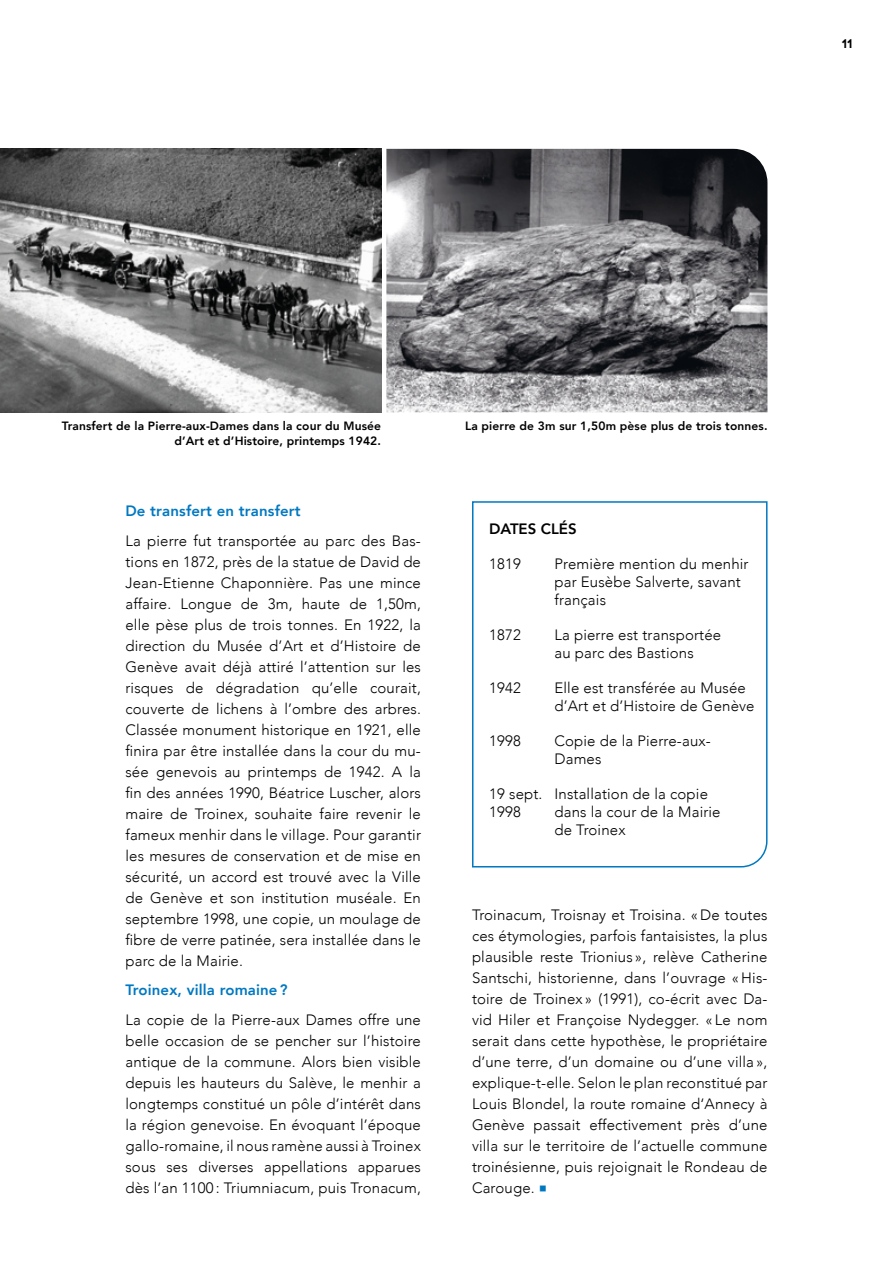
<style>
.page{position:relative;width:893px;height:1263px;background:#fff}
.page>*{position:absolute;margin:0;border:0;box-sizing:border-box;transform-origin:0 0}
.t1{font:300 15px/21px "Avenir";letter-spacing:.01em;color:#000}
.t2{font:800 15px "Avenir";letter-spacing:.01em;color:#0078c1}
.t3{font:800 15px "Avenir";color:#000}
.t4{font:800 12px/15px "Avenir";letter-spacing:.01em;color:#000;text-align:right}
.t5{font:12px "Geometos";color:#000}
.s1{color:#0078c1}
</style>
<div class="page">
<img style="left:0;top:149px;width:381px;height:263px">
<img style="left:386px;top:149px;width:381px;height:263px">
<svg style="left:472px;top:501px;width:296px;height:367px"></svg>
<p class="t5" style="left:842px;top:37px;width:12px">11</p>
<p class="t4" style="left:62px;top:418px;width:321px">Transfert de la Pierre-aux-Dames dans la cour du Musée d’Art et d’Histoire, printemps 1942.</p>
<p class="t4" style="left:465px;top:418px;width:304px">La pierre de 3m sur 1,50m pèse plus de trois tonnes.</p>
<p class="t2" style="left:125px;top:499px;width:177px">De transfert en transfert</p>
<p class="t1" style="left:125px;top:530px;width:297px;text-align:justify">La pierre fut transportée au parc des Bas&shy;tions en 1872, près de la statue de David de Jean-Etienne Chaponnière. Pas une mince affaire. Longue de 3m, haute de 1,50m, elle pèse plus de trois tonnes. En 1922, la direction du Musée d’Art et d’Histoire de Genève avait déjà attiré l’attention sur les risques de dégradation qu’elle courait, couverte de lichens à l’ombre des arbres.<br>Classée monument historique en 1921, elle finira par être installée dans la cour du mu&shy;sée genevois au printemps de 1942. A la fin des années 1990, Béatrice Luscher, alors maire de Troinex, souhaite faire revenir le fameux menhir dans le village. Pour garantir les mesures de conservation et de mise en sécurité, un accord est trouvé avec la Ville de Genève et son institution muséale. En septembre 1998, une copie, un moulage de fibre de verre patinée, sera installée dans le parc de la Mairie.</p>
<p class="t2" style="left:125px;top:978px;width:164px">Troinex, villa romaine ?</p>
<p class="t1" style="left:125px;top:1009px;width:297px;text-align:justify">La copie de la Pierre-aux Dames offre une belle occasion de se pencher sur l’histoire antique de la commune. Alors bien visible depuis les hauteurs du Salève, le menhir a longtemps constitué un pôle d’intérêt dans la région genevoise. En évoquant l’époque gallo-romaine, il nous ramène aussi à Troinex sous ses diverses appellations apparues dès l’an 1100 : Triumniacum, puis Tronacum,</p>
<p class="t3" style="left:489px;top:517px;width:89px">DATES CLÉS</p>
<p class="t1" style="left:489px;top:553px;width:33px">1819</p>
<p class="t1" style="left:489px;top:624px;width:33px">1872</p>
<p class="t1" style="left:489px;top:677px;width:33px">1942</p>
<p class="t1" style="left:489px;top:730px;width:33px">1998</p>
<p class="t1" style="left:489px;top:784px;width:55px;line-height:18px">19 sept.<br>1998</p>
<p class="t1" style="left:554px;top:554px;width:196px;line-height:18px">Première mention du menhir par Eusèbe Salverte, savant français</p>
<p class="t1" style="left:554px;top:625px;width:168px;line-height:18px">La pierre est transportée au parc des Bastions</p>
<p class="t1" style="left:554px;top:678px;width:202px;line-height:18px">Elle est transférée au Musée d’Art et d’Histoire de Genève</p>
<p class="t1" style="left:554px;top:731px;width:158px;line-height:18px">Copie de la Pierre-aux-<br>Dames</p>
<p class="t1" style="left:554px;top:784px;width:168px;line-height:18px">Installation de la copie dans la cour de la Mairie de Troinex</p>
<p class="t1" style="left:472px;top:904px;width:297px;text-align:justify">Troinacum, Troisnay et Troisina. «De toutes ces étymologies, parfois fantaisistes, la plus plausible reste Trionius », relève Catherine Santschi, historienne, dans l’ouvrage « His&shy;toire de Troinex » (1991), co-écrit avec Da&shy;vid Hiler et Françoise Nydegger. « Le nom serait dans cette hypothèse, le propriétaire d’une terre, d’un domaine ou d’une villa », explique-t-elle. Selon le plan reconstitué par Louis Blondel, la route romaine d‘Annecy à Genève passait effectivement près d’une villa sur le territoire de l’actuelle commune troinésienne, puis rejoignait le Rondeau de Carouge. <span class="s1">○</span></p>
</div>
